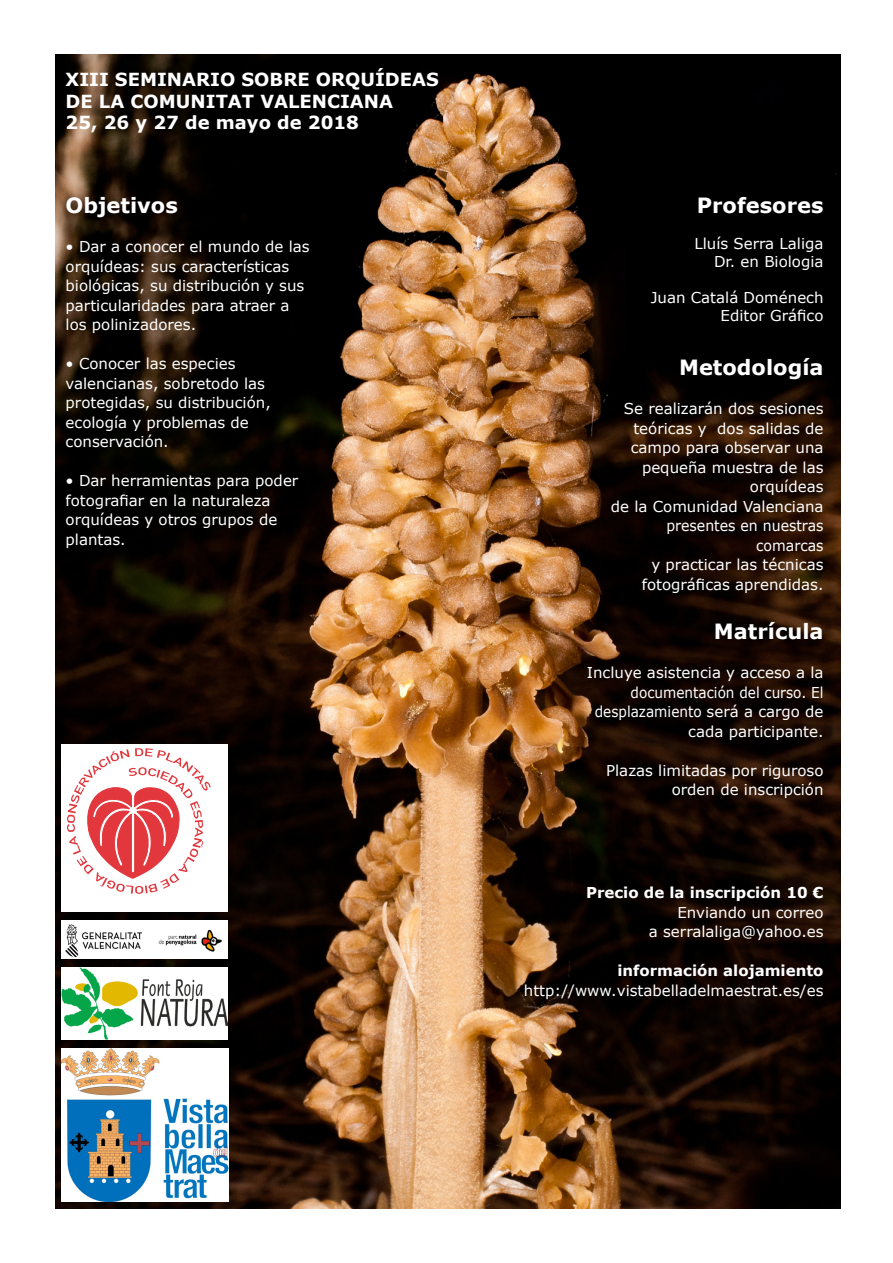
<style>
.page{position:relative;width:893px;height:1263px;background:#fff}
.page>*{position:absolute;margin:0;border:0;box-sizing:border-box;transform-origin:0 0}
.t1{font:700 21px "Verdana";color:#fff}
.t2{font:700 18px "Verdana";color:#fff}
.t3{font:15px/19.5px "Verdana";color:#fff}
.t4{font:15px/19.5px "Verdana";color:#fff;text-align:right;scale:.91 1}
.t5{font:700 15px "Verdana";color:#fff}
.t6{font:15px/19.5px "Verdana";color:#fff;text-align:right;scale:.94 1}
</style>
<div class="page">
<img style="left:55px;top:54px;width:785px;height:1155px">
<div style="left:61px;top:744px;width:167px;height:167px;background:#fff"></div>
<svg style="left:67px;top:748px;width:144px;height:146px"></svg>
<img style="left:62px;top:967px;width:165px;height:72px">
<img style="left:62px;top:1048px;width:166px;height:153px">
<img style="left:61px;top:921px;width:167px;height:38px">
<p class="t2" style="left:66px;top:68px;width:375px">XIII SEMINARIO SOBRE ORQUÍDEAS</p>
<p class="t2" style="left:66px;top:90px;width:329px">DE LA COMUNITAT VALENCIANA</p>
<p class="t2" style="left:66px;top:111px;width:295px">25, 26 y 27 de mayo de 2018</p>
<p class="t1" style="left:66px;top:192px;width:114px">Objetivos</p>
<p class="t3" style="left:66px;top:237px;width:246px">• Dar a conocer el mundo de las orquídeas: sus características biológicas, su distribución y sus particularidades para atraer a los polinizadores.</p>
<p class="t3" style="left:66px;top:354px;width:207px">• Conocer las especies valencianas, sobretodo las protegidas, su distribución, ecología y problemas de conservación.</p>
<p class="t3" style="left:66px;top:471px;width:234px">• Dar herramientas para poder fotografiar en la naturaleza orquídeas y otros grupos de plantas.</p>
<p class="t1" style="left:697px;top:192px;width:128px">Profesores</p>
<p class="t3" style="left:694px;top:234px;width:131px">Lluís Serra Laliga</p>
<p class="t3" style="left:714px;top:252px;width:111px">Dr. en Biologia</p>
<p class="t3" style="left:651px;top:288px;width:174px">Juan Catalá Doménech</p>
<p class="t3" style="left:720px;top:306px;width:104px">Editor Gráfico</p>
<p class="t1" style="left:679px;top:354px;width:146px">Metodología</p>
<p class="t3" style="left:631px;top:399px;width:194px;text-align:justify;text-indent:-7px">Se realizarán dos sesiones teóricas y dos salidas de campo para observar una</p>
<p class="t3" style="left:642px;top:457px;width:183px;text-align:right">pequeña muestra de las orquídeas</p>
<p class="t3" style="left:611px;top:496px;width:214px">de la Comunidad Valenciana</p>
<p class="t6" style="left:666px;top:516px;width:169px">presentes en nuestras comarcas</p>
<p class="t3" style="left:651px;top:555px;width:174px">y practicar las técnicas</p>
<p class="t3" style="left:642px;top:574px;width:183px">fotográficas aprendidas.</p>
<p class="t1" style="left:714px;top:618px;width:111px">Matrícula</p>
<p class="t3" style="left:587px;top:662px;width:238px">Incluye asistencia y acceso a la</p>
<p class="t4" style="left:595px;top:682px;width:253px">documentación del curso. El desplazamiento será a cargo de cada participante.</p>
<p class="t3" style="left:606px;top:760px;width:219px;text-align:right">Plazas limitadas por riguroso orden de inscripción</p>
<p class="t5" style="left:586px;top:883px;width:239px">Precio de la inscripción 10 €</p>
<p class="t3" style="left:677px;top:902px;width:148px">Enviando un correo</p>
<p class="t3" style="left:649px;top:922px;width:176px">a serralaliga@yahoo.es</p>
<p class="t5" style="left:617px;top:961px;width:208px">información alojamiento</p>
<p class="t3" style="left:524px;top:980px;width:301px">http://www.vistabelladelmaestrat.es/es</p>
</div>
